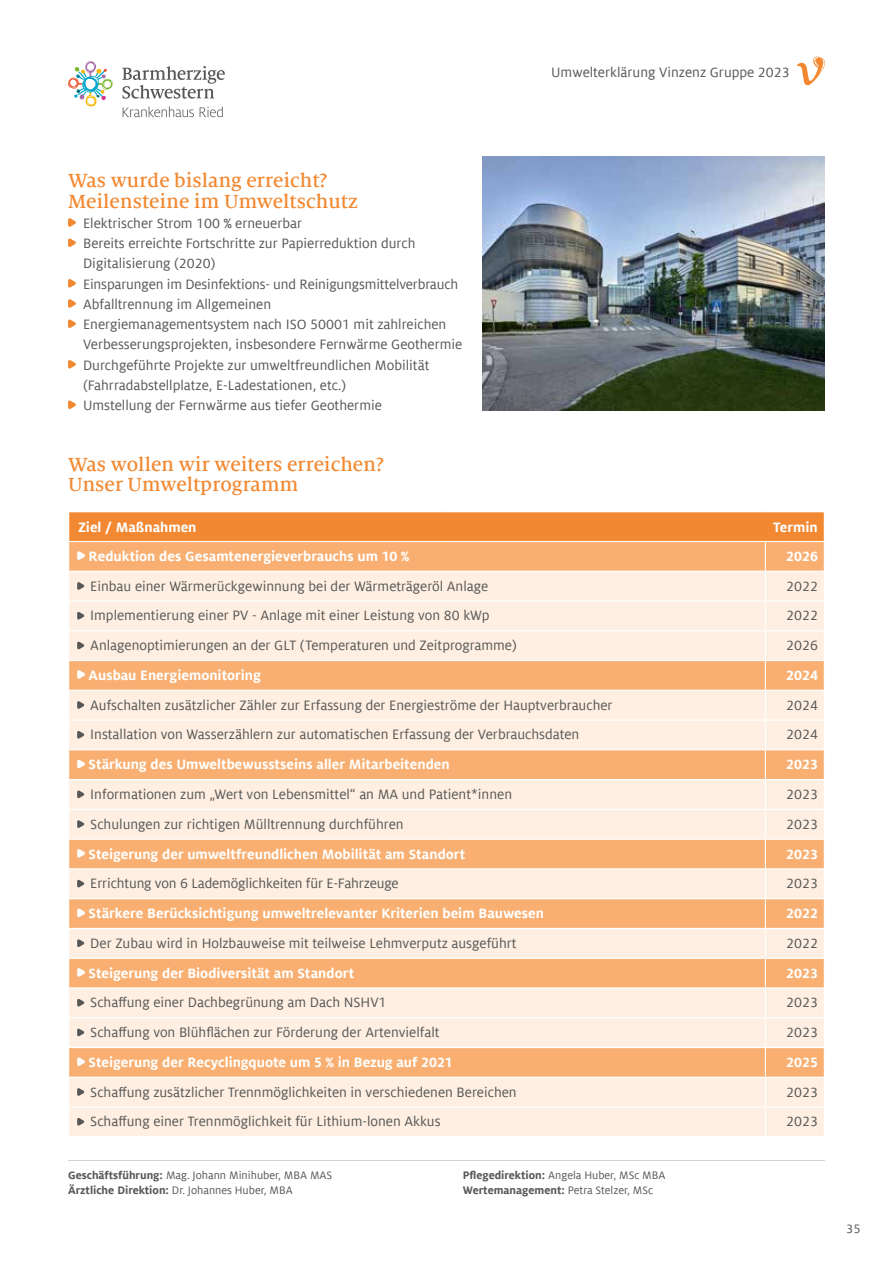
<style>
.page{position:relative;width:893px;height:1263px;background:#fff}
.page>*{position:absolute;margin:0;border:0;box-sizing:border-box;transform-origin:0 0}
.t1{font:500 21px/20.2px "Milo Serif Offc Pro";color:#f28932}
.t2{font:15px/20.2px "Milo Offc Pro";color:#575756}
.t3{font:700 15px "Milo Offc Pro";color:#fff}
.t4{font:13.5px "Milo Offc Pro";color:#575756}
.t5{font:12px/15px "Milo Offc Pro";color:#575756}
.s1{font-weight:700}
</style>
<div class="page">
<svg style="left:797px;top:57px;width:28px;height:28px"></svg>
<svg style="left:68px;top:218px;width:8px;height:9px"></svg>
<svg style="left:68px;top:238px;width:8px;height:9px"></svg>
<svg style="left:68px;top:279px;width:8px;height:9px"></svg>
<svg style="left:68px;top:299px;width:8px;height:9px"></svg>
<svg style="left:68px;top:319px;width:8px;height:9px"></svg>
<svg style="left:68px;top:360px;width:8px;height:9px"></svg>
<svg style="left:68px;top:400px;width:8px;height:9px"></svg>
<svg style="left:68px;top:512px;width:757px;height:624px;background:#fbd6b7"></svg>
<hr style="left:68px;top:1160px;width:757px;height:1px;background:#d0d0d0">
<img style="left:483px;top:156px;width:342px;height:254px">
<svg style="left:122px;top:66px;width:103px;height:33px"></svg>
<svg style="left:123px;top:107px;width:71px;height:10px"></svg>
<svg style="left:200px;top:107px;width:23px;height:10px"></svg>
<svg style="left:68px;top:61px;width:45px;height:46px"></svg>
<p class="t2" style="left:551px;top:63px;width:240px">Umwelterklärung Vinzenz Gruppe 2023</p>
<h1 class="t1" style="left:68px;top:172px;width:291px">Was wurde bislang erreicht?<br>Meilensteine im Umweltschutz</h1>
<p class="t2" style="left:83px;top:213px;width:381px">Elektrischer Strom 100 % erneuerbar<br>Bereits erreichte Fortschritte zur Papierreduktion durch Digitalisierung (2020)<br>Einsparungen im Desinfektions- und Reinigungsmittelverbrauch Abfalltrennung im Allgemeinen<br>Energiemanagementsystem nach ISO 50001 mit zahlreichen Verbesserungsprojekten, insbesondere Fernwärme Geothermie Durchgeführte Projekte zur umweltfreundlichen Mobilität (Fahrradabstellplatze, E-Ladestationen, etc.)<br>Umstellung der Fernwärme aus tiefer Geothermie</p>
<h1 class="t1" style="left:68px;top:455px;width:317px">Was wollen wir weiters erreichen?<br>Unser Umweltprogramm</h1>
<p class="t3" style="left:78px;top:521px;width:120px">Ziel / Maßnahmen</p>
<p class="t3" style="left:773px;top:521px;width:46px">Termin</p>
<p class="t3" style="left:89px;top:550px;width:322px">Reduktion des Gesamtenergieverbrauchs um 10 %</p>
<p class="t3" style="left:786px;top:550px;width:33px">2026</p>
<p class="t2" style="left:90px;top:576px;width:400px">Einbau einer Wärmerückgewinnung bei der Wärmeträgeröl Anlage</p>
<p class="t2" style="left:786px;top:577px;width:33px">2022</p>
<p class="t2" style="left:90px;top:605px;width:401px">Implementierung einer PV - Anlage mit einer Leistung von 80 kWp</p>
<p class="t2" style="left:786px;top:606px;width:33px">2022</p>
<p class="t2" style="left:90px;top:635px;width:428px">Anlagenoptimierungen an der GLT (Temperaturen und Zeitprogramme)</p>
<p class="t2" style="left:786px;top:636px;width:33px">2026</p>
<p class="t3" style="left:89px;top:669px;width:174px">Ausbau Energiemonitoring</p>
<p class="t3" style="left:786px;top:669px;width:33px">2024</p>
<p class="t2" style="left:90px;top:695px;width:524px">Aufschalten zusätzlicher Zähler zur Erfassung der Energieströme der Hauptverbraucher</p>
<p class="t2" style="left:786px;top:696px;width:33px">2024</p>
<p class="t2" style="left:90px;top:725px;width:491px">Installation von Wasserzählern zur automatischen Erfassung der Verbrauchsdaten</p>
<p class="t2" style="left:786px;top:725px;width:33px">2024</p>
<p class="t3" style="left:89px;top:759px;width:363px">Stärkung des Umweltbewusstseins aller Mitarbeitenden</p>
<p class="t3" style="left:786px;top:759px;width:33px">2023</p>
<p class="t2" style="left:90px;top:784px;width:423px">Informationen zum „Wert von Lebensmittel“ an MA und Patient*innen</p>
<p class="t2" style="left:786px;top:785px;width:33px">2023</p>
<p class="t2" style="left:90px;top:814px;width:315px">Schulungen zur richtigen Mülltrennung durchführen</p>
<p class="t2" style="left:786px;top:815px;width:33px">2023</p>
<p class="t3" style="left:89px;top:848px;width:378px">Steigerung der umweltfreundlichen Mobilität am Standort</p>
<p class="t3" style="left:786px;top:848px;width:33px">2023</p>
<p class="t2" style="left:90px;top:873px;width:310px">Errichtung von 6 Lademöglichkeiten für E-Fahrzeuge</p>
<p class="t2" style="left:786px;top:874px;width:33px">2023</p>
<p class="t3" style="left:89px;top:907px;width:457px">Stärkere Berücksichtigung umweltrelevanter Kriterien beim Bauwesen</p>
<p class="t3" style="left:786px;top:907px;width:33px">2022</p>
<p class="t2" style="left:90px;top:933px;width:428px">Der Zubau wird in Holzbauweise mit teilweise Lehmverputz ausgeführt</p>
<p class="t2" style="left:786px;top:934px;width:33px">2022</p>
<p class="t3" style="left:89px;top:967px;width:267px">Steigerung der Biodiversität am Standort</p>
<p class="t3" style="left:786px;top:967px;width:33px">2023</p>
<p class="t2" style="left:90px;top:992px;width:298px">Schaffung einer Dachbegrünung am Dach NSHV1</p>
<p class="t2" style="left:786px;top:993px;width:33px">2023</p>
<p class="t2" style="left:90px;top:1022px;width:351px">Schaffung von Blühflächen zur Förderung der Artenvielfalt</p>
<p class="t2" style="left:786px;top:1023px;width:33px">2023</p>
<p class="t3" style="left:89px;top:1056px;width:366px">Steigerung der Recyclingquote um 5 % in Bezug auf 2021</p>
<p class="t3" style="left:786px;top:1056px;width:33px">2025</p>
<p class="t2" style="left:90px;top:1082px;width:428px">Schaffung zusätzlicher Trennmöglichkeiten in verschiedenen Bereichen</p>
<p class="t2" style="left:786px;top:1083px;width:33px">2023</p>
<p class="t2" style="left:90px;top:1111px;width:352px">Schaffung einer Trennmöglichkeit für Lithium-lonen Akkus</p>
<p class="t2" style="left:786px;top:1112px;width:33px">2023</p>
<p class="t5" style="left:68px;top:1168px;width:266px"><span class="s1">Geschäftsführung:</span> Mag. Johann Minihuber, MBA MAS<br><span class="s1">Ärztliche Direktion:</span> Dr. Johannes Huber, MBA</p>
<p class="t5" style="left:463px;top:1168px;width:204px"><span class="s1">Pflegedirektion:</span> Angela Huber, MSc MBA<br><span class="s1">Wertemanagement:</span> Petra Stelzer, MSc</p>
<p class="t4" style="left:846px;top:1223px;width:16px">35</p>
</div>
